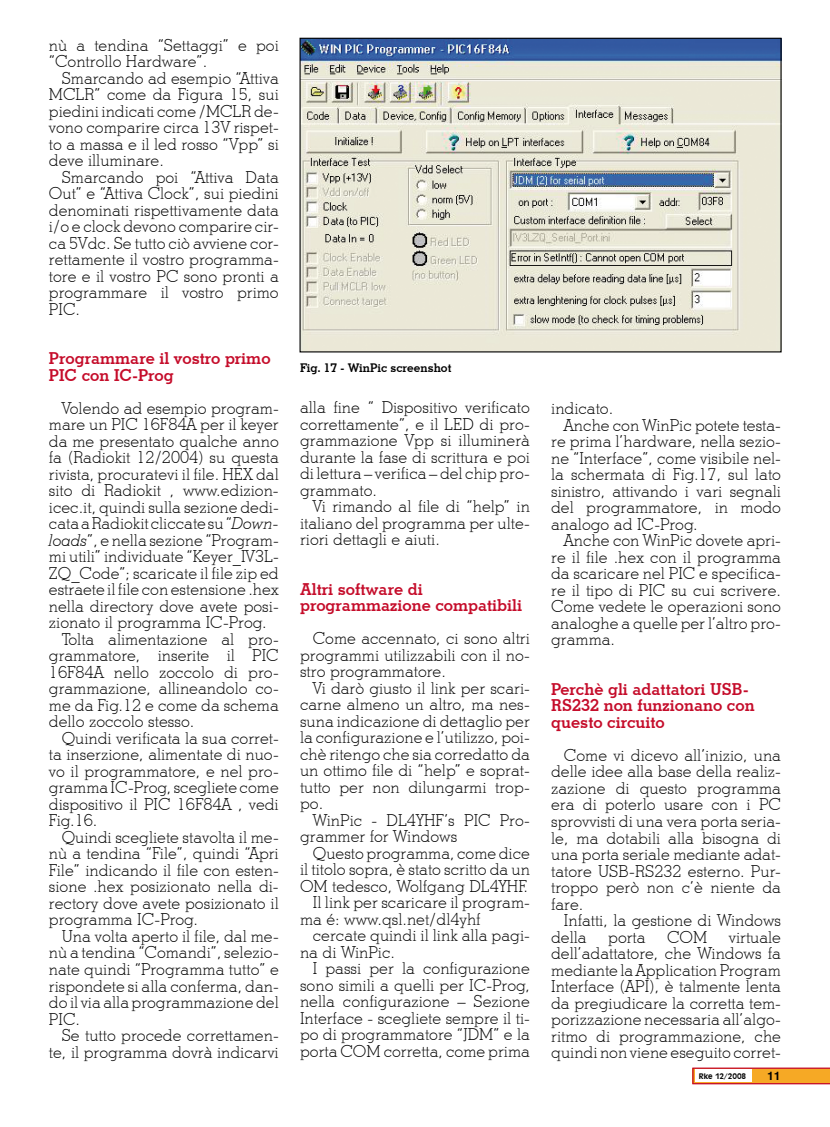
<style>
.page{position:relative;width:830px;height:1127px;background:#fff}
.page>*{position:absolute;margin:0;border:0;box-sizing:border-box;transform-origin:0 0}
.t1{font:300 16.5px/16.5px "Stymie BT";color:#000;text-align:justify}
.t2{font:700 16.5px/16.5px "Stymie BT";color:#c50c2a}
.t3{font:700 12px "Stymie BT";color:#000}
.t4{font:700 12px "Swiss 721 BT";color:#000}
.t5{font:700 7.5px "Incised 901 BT";color:#000}
.s1{font-style:italic}
</style>
<div class="page">
<svg style="left:692px;top:1067px;width:137px;height:17px"></svg>
<div style="left:694px;top:1069px;width:57px;height:13px;background:#fff"></div>
<img style="left:301px;top:40px;width:478px;height:310px">
<div style="left:299px;top:38px;width:482px;height:314px;border:1px solid #000"></div>
<p class="t1" style="left:49px;top:37px;width:231px">nù a tendina “Settaggi” e poi “Controllo Hardware”.</p>
<p class="t1" style="left:49px;top:70px;width:231px;text-indent:13px">Smarcando ad esempio “Attiva MCLR” come da Figura 15, sui piedini indicati come /MCLR de&shy;vono comparire circa 13V rispet&shy;to a massa e il led rosso “Vpp” si deve illuminare.</p>
<p class="t1" style="left:49px;top:169px;width:231px;text-indent:13px">Smarcando poi “Attiva Data Out” e “Attiva Clock”, sui piedini denominati rispettivamente data i/o e clock devono comparire cir&shy;ca 5Vdc. Se tutto ciò avviene cor&shy;rettamente il vostro programma&shy;tore e il vostro PC sono pronti a programmare il vostro primo PIC.</p>
<p class="t2" style="left:49px;top:350px;width:223px">Programmare il vostro primo<br>PIC con IC-Prog</p>
<p class="t1" style="left:62px;top:400px;width:218px">Volendo ad esempio program-</p>
<p class="t1" style="left:49px;top:416px;width:231px">mare un PIC 16F84A per il keyer</p>
<p class="t1" style="left:49px;top:433px;width:231px">da me presentato qualche anno</p>
<p class="t1" style="left:49px;top:449px;width:231px">fa (Radiokit 12/2004) su questa</p>
<p class="t1" style="left:49px;top:466px;width:231px">rivista, procuratevi il file. HEX dal</p>
<p class="t1" style="left:49px;top:482px;width:231px">sito di Radiokit , www.edizion-</p>
<p class="t1" style="left:49px;top:499px;width:231px">icec.it, quindi sulla sezione dedi-</p>
<p class="t1" style="left:49px;top:515px;width:231px">cata a Radiokit cliccate su “<span class="s1">Down-</span></p>
<p class="t1" style="left:49px;top:532px;width:231px"><span class="s1">loads</span>”, e nella sezione “Program-</p>
<p class="t1" style="left:49px;top:548px;width:231px">mi utili” individuate “Keyer_IV3L-</p>
<p class="t1" style="left:49px;top:565px;width:231px">ZQ_Code”; scaricate il file zip ed</p>
<p class="t1" style="left:49px;top:581px;width:231px">estraete il file con estensione .hex</p>
<p class="t1" style="left:49px;top:598px;width:231px">nella directory dove avete posi-</p>
<p class="t1" style="left:49px;top:614px;width:219px">zionato il programma IC-Prog.</p>
<p class="t1" style="left:62px;top:631px;width:218px">Tolta alimentazione al pro-</p>
<p class="t1" style="left:49px;top:647px;width:231px">grammatore, inserite il PIC</p>
<p class="t1" style="left:49px;top:664px;width:231px">16F84A nello zoccolo di pro-</p>
<p class="t1" style="left:49px;top:680px;width:231px">grammazione, allineandolo co-</p>
<p class="t1" style="left:49px;top:697px;width:231px">me da Fig.12 e come da schema</p>
<p class="t1" style="left:49px;top:713px;width:147px">dello zoccolo stesso.</p>
<p class="t1" style="left:62px;top:730px;width:218px">Quindi verificata la sua corret-</p>
<p class="t1" style="left:49px;top:746px;width:231px">ta inserzione, alimentate di nuo-</p>
<p class="t1" style="left:49px;top:763px;width:231px">vo il programmatore, e nel pro-</p>
<p class="t1" style="left:49px;top:779px;width:231px">gramma IC-Prog, scegliete come</p>
<p class="t1" style="left:49px;top:796px;width:231px">dispositivo il PIC 16F84A , vedi</p>
<p class="t1" style="left:49px;top:812px;width:50px">Fig.16.</p>
<p class="t1" style="left:62px;top:829px;width:218px">Quindi scegliete stavolta il me-</p>
<p class="t1" style="left:49px;top:845px;width:231px">nù a tendina “File”, quindi “Apri</p>
<p class="t1" style="left:49px;top:862px;width:231px">File” indicando il file con esten-</p>
<p class="t1" style="left:49px;top:878px;width:231px">sione .hex posizionato nella di-</p>
<p class="t1" style="left:49px;top:895px;width:231px">rectory dove avete posizionato il</p>
<p class="t1" style="left:49px;top:911px;width:150px">programma IC-Prog.</p>
<p class="t1" style="left:62px;top:928px;width:218px">Una volta aperto il file, dal me-</p>
<p class="t1" style="left:49px;top:944px;width:231px">nù a tendina “Comandi”, selezio-</p>
<p class="t1" style="left:49px;top:961px;width:231px">nate quindi “Programma tutto” e</p>
<p class="t1" style="left:49px;top:977px;width:231px">rispondete si alla conferma, dan-</p>
<p class="t1" style="left:49px;top:994px;width:231px">do il via alla programmazione del</p>
<p class="t1" style="left:49px;top:1010px;width:33px">PIC.</p>
<p class="t1" style="left:62px;top:1027px;width:218px">Se tutto procede correttamen-</p>
<p class="t1" style="left:49px;top:1043px;width:231px">te, il programma dovrà indicarvi</p>
<p class="t3" style="left:300px;top:360px;width:153px">Fig. 17 - WinPic screenshot</p>
<p class="t1" style="left:300px;top:399px;width:231px">alla fine “ Dispositivo verificato correttamente”, e il LED di pro&shy;grammazione Vpp si illuminerà durante la fase di scrittura e poi di lettura – verifica – del chip pro&shy;grammato.</p>
<p class="t1" style="left:300px;top:498px;width:231px;text-indent:13px">Vi rimando al file di “help” in italiano del programma per ulte&shy;riori dettagli e aiuti.</p>
<p class="t2" style="left:300px;top:581px;width:223px">Altri software di programmazione compatibili</p>
<p class="t1" style="left:300px;top:630px;width:231px;text-indent:13px">Come accennato, ci sono altri programmi utilizzabili con il no&shy;stro programmatore.</p>
<p class="t1" style="left:300px;top:680px;width:231px;text-indent:13px">Vi darò giusto il link per scari&shy;carne almeno un altro, ma nes&shy;suna indicazione di dettaglio per la configurazione e l’utilizzo, poi&shy;chè ritengo che sia corredatto da un ottimo file di “help” e soprat&shy;tutto per non dilungarmi trop&shy;po.</p>
<p class="t1" style="left:300px;top:812px;width:231px;text-indent:13px">WinPic - DL4YHF’s PIC Pro&shy;grammer for Windows</p>
<p class="t1" style="left:313px;top:845px;width:218px">Questo programma, come dice</p>
<p class="t1" style="left:300px;top:861px;width:231px">il titolo sopra, è stato scritto da un</p>
<p class="t1" style="left:300px;top:878px;width:229px">OM tedesco, Wolfgang DL4YHF.</p>
<p class="t1" style="left:313px;top:894px;width:218px">Il link per scaricare il program-</p>
<p class="t1" style="left:300px;top:911px;width:182px">ma é: www.qsl.net/dl4yhf</p>
<p class="t1" style="left:313px;top:927px;width:218px">cercate quindi il link alla pagi-</p>
<p class="t1" style="left:300px;top:944px;width:96px">na di WinPic.</p>
<p class="t1" style="left:313px;top:960px;width:218px">I passi per la configurazione</p>
<p class="t1" style="left:300px;top:977px;width:231px">sono simili a quelli per IC-Prog,</p>
<p class="t1" style="left:300px;top:993px;width:231px">nella configurazione – Sezione</p>
<p class="t1" style="left:300px;top:1010px;width:231px">Interface - scegliete sempre il ti-</p>
<p class="t1" style="left:300px;top:1026px;width:231px">po di programmatore “JDM” e la</p>
<p class="t1" style="left:300px;top:1043px;width:231px">porta COM corretta, come prima</p>
<p class="t1" style="left:551px;top:400px;width:64px">indicato.</p>
<p class="t1" style="left:563px;top:417px;width:218px">Anche con WinPic potete testa-</p>
<p class="t1" style="left:551px;top:433px;width:231px">re prima l’hardware, nella sezio-</p>
<p class="t1" style="left:551px;top:450px;width:231px">ne “Interface”, come visibile nel-</p>
<p class="t1" style="left:551px;top:466px;width:231px">la schermata di Fig.17, sul lato</p>
<p class="t1" style="left:551px;top:483px;width:231px">sinistro, attivando i vari segnali</p>
<p class="t1" style="left:551px;top:499px;width:231px">del programmatore, in modo</p>
<p class="t1" style="left:551px;top:516px;width:148px">analogo ad IC-Prog.</p>
<p class="t1" style="left:563px;top:532px;width:218px">Anche con WinPic dovete apri-</p>
<p class="t1" style="left:551px;top:549px;width:231px">re il file .hex con il programma</p>
<p class="t1" style="left:551px;top:565px;width:231px">da scaricare nel PIC e specifica-</p>
<p class="t1" style="left:551px;top:582px;width:231px">re il tipo di PIC su cui scrivere.</p>
<p class="t1" style="left:551px;top:598px;width:231px">Come vedete le operazioni sono</p>
<p class="t1" style="left:551px;top:615px;width:231px">analoghe a quelle per l’altro pro-</p>
<p class="t1" style="left:551px;top:631px;width:65px">gramma.</p>
<p class="t2" style="left:551px;top:681px;width:205px">Perchè gli adattatori USB-<br>RS232 non funzionano con questo circuito</p>
<p class="t1" style="left:551px;top:747px;width:231px;text-indent:13px">Come vi dicevo all’inizio, una delle idee alla base della realiz&shy;zazione di questo programma era di poterlo usare con i PC sprovvisti di una vera porta seria&shy;le, ma dotabili alla bisogna di una porta seriale mediante adat&shy;tatore USB-RS232 esterno. Pur&shy;troppo però non c’è niente da fare.</p>
<p class="t1" style="left:551px;top:912px;width:231px;text-indent:13px">Infatti, la gestione di Windows della</p>
<p class="t1" style="left:608px;top:928px;width:39px">porta</p>
<p class="t1" style="left:666px;top:928px;width:42px">COM</p>
<p class="t1" style="left:551px;top:928px;width:231px;text-indent:177px">virtuale dell’adattatore, che Windows fa mediante la Application Program Interface (API), è talmente lenta da pregiudicare la corretta tem&shy;porizzazione necessaria all’algo&shy;ritmo di programmazione, che quindi non viene eseguito corret-</p>
<p class="t5" style="left:698px;top:1071px;width:49px">Rke 12/2008</p>
<p class="t4" style="left:766px;top:1068px;width:15px">11</p>
</div>
